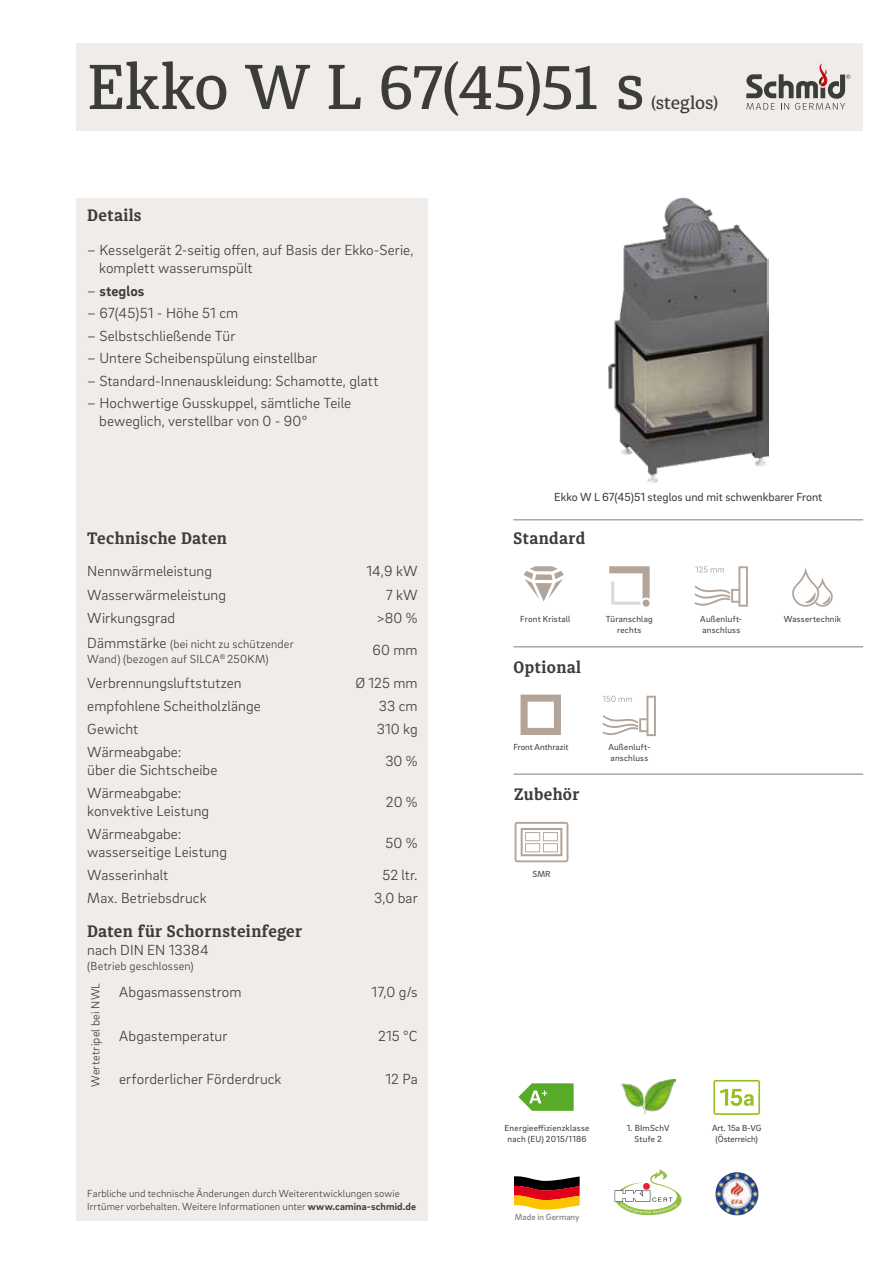
<style>
.page{position:relative;width:893px;height:1263px;background:#fff}
.page>*{position:absolute;margin:0;border:0;box-sizing:border-box;transform-origin:0 0}
.t1{font:500 63px "Diaria Pro";letter-spacing:-.015em;color:#3c3c3b}
.t2{font:500 18px "Diaria Pro";letter-spacing:-.005em;color:#3c3c3b}
.t3{font:700 16.5px "Diaria Pro";letter-spacing:.025em;color:#3c3c3b}
.t4{font:300 15px/23.4px "Brix Sans";letter-spacing:.005em;color:#3c3c3b}
.t5{font:700 15px "Brix Sans";letter-spacing:.005em;color:#3c3c3b}
.t6{font:300 12px/14.4px "Brix Sans";letter-spacing:.015em;color:#3c3c3b}
.t7{font:12px "Brix Sans";color:#3c3c3b}
.t8{font:300 10.5px/12.6px "Brix Sans";letter-spacing:.01em;color:#3c3c3b}
.t9{font:9px/10.8px "Brix Sans";letter-spacing:.025em;color:#3c3c3b;text-align:center}
.t10{font:9px/10.8px "Brix Sans";color:#3c3c3b;text-align:center}
.t11{font:500 9px "Brix Sans";color:#878787}
.s1{font-weight:300}
.s2{font-size:15px}
.s3{font-weight:700}
</style>
<div class="page">
<div style="left:77px;top:198px;width:351px;height:1022px;background:#efecea"></div>
<div style="left:77px;top:43px;width:786px;height:87px;background:#efecea"></div>
<svg style="left:746px;top:63px;width:104px;height:47px"></svg>
<img style="left:621px;top:1080px;width:54px;height:35px">
<svg style="left:713px;top:1080px;width:47px;height:35px"></svg>
<img style="left:716px;top:1172px;width:21px;height:16px">
<svg style="left:514px;top:1176px;width:66px;height:34px;background:#af6030"></svg>
<svg style="left:615px;top:1169px;width:67px;height:46px"></svg>
<svg style="left:792px;top:567px;width:41px;height:40px"></svg>
<svg style="left:609px;top:566px;width:41px;height:39px"></svg>
<div style="left:643px;top:600px;width:7px;height:7px;background:#b2a499;border-radius:50%"></div>
<svg style="left:603px;top:696px;width:53px;height:40px"></svg>
<svg style="left:695px;top:566px;width:53px;height:41px"></svg>
<svg style="left:523px;top:566px;width:41px;height:36px"></svg>
<svg style="left:521px;top:694px;width:40px;height:41px"></svg>
<svg style="left:515px;top:822px;width:53px;height:40px"></svg>
<hr style="left:513px;top:773px;width:350px;height:2px;background:#b2a499">
<hr style="left:513px;top:646px;width:350px;height:1px;background:#b2a499">
<img style="left:608px;top:198px;width:160px;height:284px">
<hr style="left:513px;top:519px;width:350px;height:1px;background:#b2a499">
<svg style="left:518px;top:1083px;width:56px;height:28px;background:#79bc52"></svg>
<h1 class="t1" style="left:87px;top:49px;width:559px">Ekko W L 67(45)51 s</h1>
<p class="t2" style="left:651px;top:92px;width:69px">(steglos)</p>
<p class="t3" style="left:87px;top:205px;width:56px">Details</p>
<p class="t4" style="left:99px;top:241px;width:316px;line-height:18px;text-indent:-12px">– Kesselgerät 2-seitig offen, auf Basis der Ekko-Serie, komplett wasserumspült</p>
<p class="t5" style="left:87px;top:281px;width:59px"><span class="s1">–</span> steglos</p>
<p class="t4" style="left:87px;top:301px;width:152px">– 67(45)51 - Höhe 51 cm</p>
<p class="t4" style="left:87px;top:323px;width:150px">– Selbstschließende Tür</p>
<p class="t4" style="left:87px;top:346px;width:231px">– Untere Scheibenspülung einstellbar</p>
<p class="t4" style="left:87px;top:368px;width:293px">– Standard-Innenauskleidung: Schamotte, glatt</p>
<p class="t4" style="left:99px;top:394px;width:253px;line-height:18px;text-indent:-12px">– Hochwertige Gusskuppel, sämtliche Teile beweglich, verstellbar von 0 - 90°</p>
<p class="t3" style="left:87px;top:528px;width:141px">Technische Daten</p>
<p class="t4" style="left:87px;top:559px;width:140px">Nennwärmeleistung<br>Wasserwärmeleistung<br>Wirkungsgrad</p>
<p class="t6" style="left:87px;top:636px;width:208px"><span class="s2">Dämmstärke</span> (bei nicht zu schützender<br>Wand) (bezogen auf SILCA<sup>®</sup> 250KM)</p>
<p class="t4" style="left:87px;top:670px;width:175px">Verbrennungsluftstutzen empfohlene Scheitholzlänge<br>Gewicht<br>Wärmeabgabe:</p>
<p class="t4" style="left:87px;top:758px;width:132px;line-height:23px">über die Sichtscheibe<br>Wärmeabgabe:</p>
<p class="t4" style="left:87px;top:799px;width:123px;line-height:23px">konvektive Leistung<br>Wärmeabgabe:</p>
<p class="t4" style="left:87px;top:840px;width:141px">wasserseitige Leistung<br>Wasserinhalt<br>Max. Betriebsdruck</p>
<p class="t3" style="left:87px;top:920px;width:216px">Daten für Schornsteinfeger</p>
<p class="t4" style="left:87px;top:937px;width:123px">nach DIN EN 13384</p>
<p class="t6" style="left:87px;top:958px;width:108px">(Betrieb geschlossen)</p>
<p class="t6" style="left:88px;top:1087px;width:105px;rotate:-90deg">Wertetripel bei NWL</p>
<p class="t4" style="left:119px;top:979px;width:124px">Abgasmassenstrom</p>
<p class="t4" style="left:119px;top:1024px;width:110px">Abgastemperatur</p>
<p class="t4" style="left:119px;top:1067px;width:164px">erforderlicher Förderdruck</p>
<p class="t4" style="left:366px;top:559px;width:53px;text-align:right">14,9 kW<br>7 kW &gt;80 %</p>
<p class="t4" style="left:355px;top:634px;width:64px;line-height:32.4px;text-align:right">60 mm<br>Ø 125 mm</p>
<p class="t4" style="left:377px;top:694px;width:43px">33 cm<br>310 kg</p>
<p class="t4" style="left:385px;top:749px;width:34px">30 %</p>
<p class="t4" style="left:386px;top:790px;width:33px">20 %</p>
<p class="t4" style="left:383px;top:826px;width:37px;line-height:32.1px">50 %<br>52 ltr.</p>
<p class="t4" style="left:374px;top:886px;width:45px">3,0 bar</p>
<p class="t4" style="left:372px;top:979px;width:48px">17,0 g/s</p>
<p class="t4" style="left:378px;top:1024px;width:41px">215 °C</p>
<p class="t4" style="left:386px;top:1067px;width:34px">12 Pa</p>
<p class="t8" style="left:87px;top:1187px;width:330px">Farbliche und technische Änderungen durch Weiterentwicklungen sowie<br>Irrtümer vorbehalten. Weitere Informationen unter <span class="s3">www.camina-schmid.de</span></p>
<p class="t7" style="left:554px;top:490px;width:270px">Ekko W L 67(45)51 steglos und mit schwenkbarer Front</p>
<p class="t3" style="left:513px;top:528px;width:73px">Standard</p>
<p class="t9" style="left:606px;top:613px;width:48px">Türanschlag rechts</p>
<p class="t9" style="left:520px;top:614px;width:52px">Front Kristall</p>
<p class="t9" style="left:700px;top:614px;width:44px;text-align:left">Außenluft&shy;anschluss</p>
<p class="t3" style="left:514px;top:657px;width:69px">Optional</p>
<p class="t10" style="left:513px;top:741px;width:56px">Front Anthrazit</p>
<p class="t3" style="left:514px;top:784px;width:67px">Zubehör</p>
<p class="t9" style="left:608px;top:741px;width:44px;text-align:left">Außenluft&shy;anschluss</p>
<p class="t9" style="left:532px;top:868px;width:19px">SMR</p>
<p class="t9" style="left:784px;top:613px;width:59px">Wassertechnik</p>
<p class="t9" style="left:505px;top:1122px;width:86px">Energieeffizienzklasse nach (EU) 2015/1186</p>
<p class="t11" style="left:515px;top:1211px;width:66px">Made in Germany</p>
<p class="t9" style="left:627px;top:1122px;width:44px">1. BImSchV<br>Stufe 2</p>
<p class="t10" style="left:712px;top:1122px;width:51px">Art. 15a B-VG (Österreich)</p>
</div>
